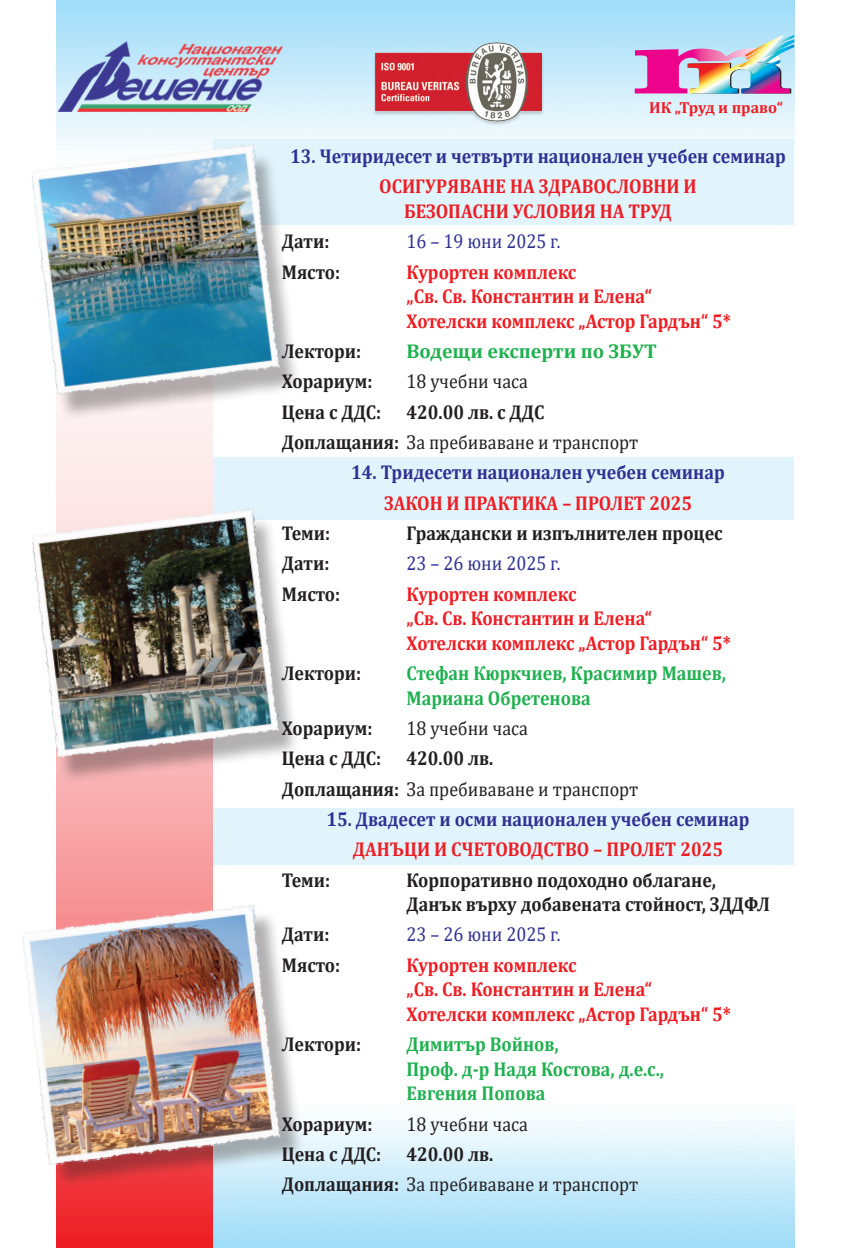
<style>
.page{position:relative;width:851px;height:1248px;background:#fff}
.page>*{position:absolute;margin:0;border:0;box-sizing:border-box;transform-origin:0 0}
.t1{font:700 20px/24.6px "Cambria";color:#ee1d23;scale:.9 1}
.t2{font:700 20px/30.2px "Cambria";color:#231f20;scale:.9 1}
.t3{font:20px/30.2px "Cambria";color:#231f20;scale:.9 1}
.t4{font:700 20px "Cambria";color:#2e3092;scale:.9 1}
.t5{font:700 20px/24.6px "Cambria";color:#1fb04f;scale:.9 1}
.t6{font:20px "Cambria";color:#2e3092;scale:.9 1}
.t7{font:700 20px "Cambria";color:#1fb04f}
.t8{font:700 16px "Cambria";color:#ee1d23}
.s1{font-weight:400}
.s2{font-weight:700}
</style>
<div class="page">
<div style="left:213px;top:808px;width:581px;height:57px;background:#e1f4fc"></div>
<svg style="left:56px;top:421px;width:157px;height:826px;background:#f79ea1"></svg>
<div style="left:213px;top:457px;width:581px;height:63px;background:#e1f4fc"></div>
<img style="left:57px;top:0;width:737px;height:143px">
<div style="left:213px;top:139px;width:581px;height:86px;background:#e1f4fc"></div>
<img style="left:57px;top:38px;width:226px;height:76px">
<div style="left:373px;top:42px;width:171px;height:83px;background:#231f20;opacity:.2"></div>
<img style="left:375px;top:42px;width:166px;height:79px">
<svg style="left:634px;top:35px;width:160px;height:58px;background:#c19fc4"></svg>
<div style="left:27px;top:908px;width:278px;height:280px;background:#231f20;opacity:.35"></div>
<img style="left:22px;top:903px;width:261px;height:262px">
<div style="left:33px;top:151px;width:268px;height:270px;background:#231f20;opacity:.35"></div>
<img style="left:31px;top:143px;width:251px;height:252px">
<div style="left:34px;top:515px;width:266px;height:269px;background:#231f20;opacity:.35"></div>
<img style="left:32px;top:507px;width:249px;height:251px">
<p class="t8" style="left:649px;top:96px;width:135px">ИК „Труд и право“</p>
<p class="t4" style="left:290px;top:142px;width:552px">13. Четиридесет и четвърти национален учебен семинар</p>
<p class="t1" style="left:379px;top:174px;width:354px;text-align:center">ОСИГУРЯВАНЕ НА ЗДРАВОСЛОВНИ И<br>БЕЗОПАСНИ УСЛОВИЯ НА ТРУД</p>
<p class="t2" style="left:282px;top:226px;width:54px">Дати:</p>
<p class="t6" style="left:406px;top:230px;width:172px">16 – 19 юни 2025 г.</p>
<p class="t2" style="left:282px;top:256px;width:66px">Място:</p>
<p class="t1" style="left:406px;top:259px;width:362px">Курортен комплекс<br>„Св. Св. Константин и Елена“<br>Хотелски комплекс „Астор Гардън“ 5*</p>
<p class="t2" style="left:282px;top:335px;width:90px">Лектори:</p>
<p class="t7" style="left:406px;top:337px;width:252px">Водещи експерти по ЗБУТ</p>
<p class="t2" style="left:282px;top:366px;width:102px">Хорариум:</p>
<p class="t3" style="left:406px;top:366px;width:136px">18 учебни часа</p>
<p class="t2" style="left:282px;top:396px;width:112px">Цена с ДДС:</p>
<p class="t2" style="left:282px;top:396px;width:397px;text-indent:125px">420.00 лв. с ДДС<br>Доплащания: <span class="s1">За пребиваване и транспорт</span></p>
<p class="t4" style="left:351px;top:458px;width:416px">14. Тридесети национален учебен семинар</p>
<p class="t1" style="left:384px;top:490px;width:343px">ЗАКОН И ПРАКТИКА – ПРОЛЕТ 2025</p>
<p class="t2" style="left:282px;top:517px;width:55px">Теми:</p>
<p class="t2" style="left:406px;top:517px;width:353px">Граждански и изпълнителен процес</p>
<p class="t2" style="left:282px;top:547px;width:54px">Дати:</p>
<p class="t6" style="left:406px;top:551px;width:172px">23 – 26 юни 2025 г.</p>
<p class="t2" style="left:282px;top:578px;width:66px">Място:</p>
<p class="t1" style="left:406px;top:580px;width:362px">Курортен комплекс<br>„Св. Св. Константин и Елена“<br>Хотелски комплекс „Астор Гардън“ 5*</p>
<p class="t2" style="left:282px;top:657px;width:90px">Лектори:</p>
<p class="t5" style="left:406px;top:660px;width:356px">Стефан Кюркчиев, Красимир Машев,<br>Мариана Обретенова</p>
<p class="t2" style="left:282px;top:712px;width:102px">Хорариум:</p>
<p class="t3" style="left:406px;top:713px;width:136px">18 учебни часа</p>
<p class="t2" style="left:282px;top:742px;width:112px">Цена с ДДС:</p>
<p class="t3" style="left:282px;top:743px;width:397px;text-indent:125px"><span class="s2">420.00 лв.<br>Доплащания:</span> За пребиваване и транспорт</p>
<p class="t4" style="left:326px;top:804px;width:471px">15. Двадесет и осми национален учебен семинар</p>
<p class="t1" style="left:353px;top:836px;width:413px">ДАНЪЦИ И СЧЕТОВОДСТВО – ПРОЛЕТ 2025</p>
<p class="t2" style="left:282px;top:863px;width:55px">Теми:</p>
<p class="t2" style="left:406px;top:866px;width:405px;line-height:24.6px">Корпоративно подоходно облагане,<br>Данък върху добавената стойност, ЗДДФЛ</p>
<p class="t2" style="left:282px;top:918px;width:54px">Дати:</p>
<p class="t6" style="left:406px;top:922px;width:172px">23 – 26 юни 2025 г.</p>
<p class="t2" style="left:282px;top:949px;width:66px">Място:</p>
<p class="t1" style="left:406px;top:951px;width:362px">Курортен комплекс<br>„Св. Св. Константин и Елена“<br>Хотелски комплекс „Астор Гардън“ 5*</p>
<p class="t2" style="left:282px;top:1028px;width:90px">Лектори:</p>
<p class="t5" style="left:406px;top:1031px;width:287px">Димитър Войнов,<br>Проф. д-р Надя Костова, д.е.с.,<br>Евгения Попова</p>
<p class="t2" style="left:282px;top:1107px;width:102px">Хорариум:</p>
<p class="t3" style="left:406px;top:1108px;width:136px">18 учебни часа</p>
<p class="t2" style="left:282px;top:1138px;width:112px">Цена с ДДС:</p>
<p class="t3" style="left:282px;top:1138px;width:397px;text-indent:125px"><span class="s2">420.00 лв.<br>Доплащания:</span> За пребиваване и транспорт</p>
</div>
